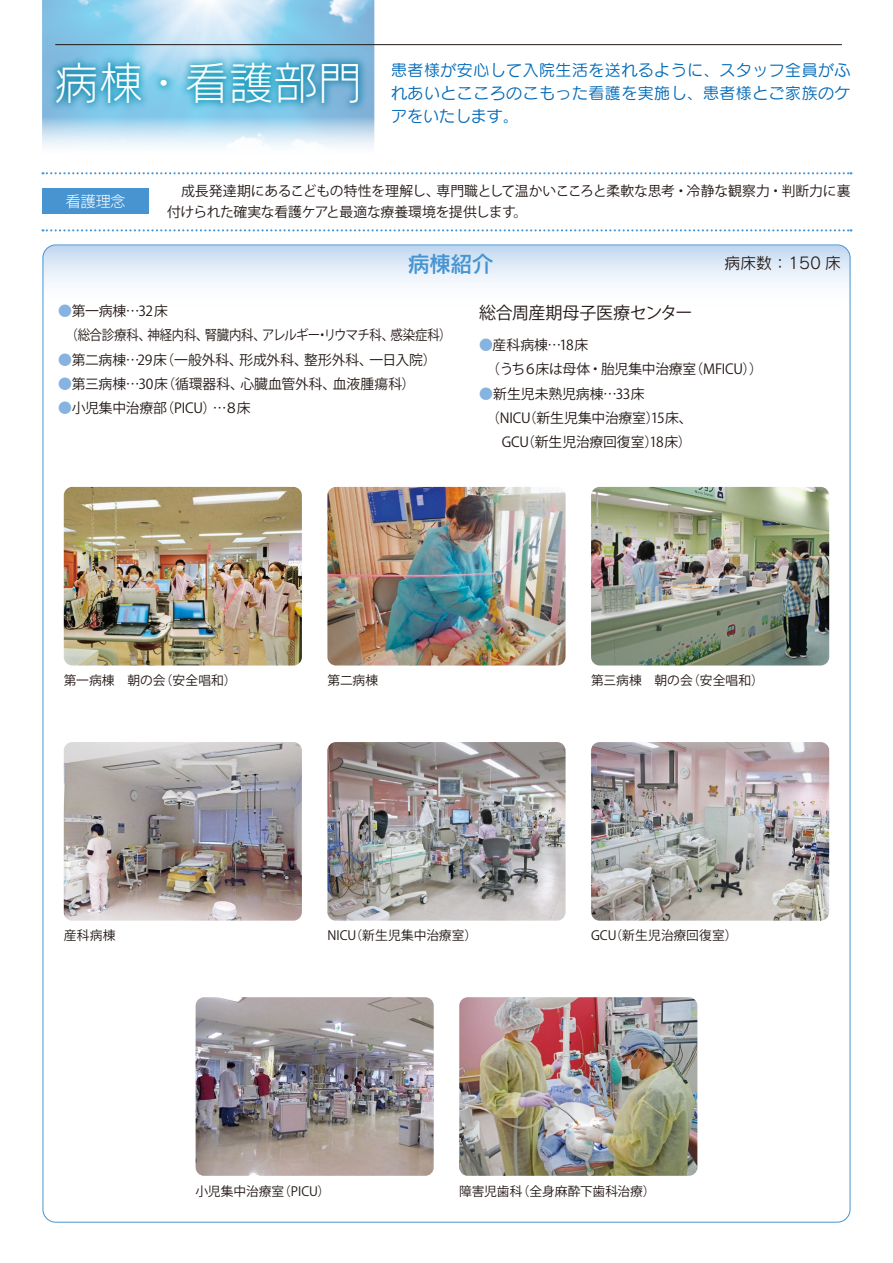
<style>
.page{position:relative;width:893px;height:1263px;background:#fff}
.page>*{position:absolute;margin:0;border:0;box-sizing:border-box;transform-origin:0 0}
.t1{font:42.45px "New Rodin Pro L";letter-spacing:.045em;color:#fff}
.t2{font:21.3px "New Rodin Pro DB";color:#4794d1}
.t3{font:16.95px "Koz Go Pro";letter-spacing:-.025em;color:#231916}
.t4{font:15.9px/23.4px "Seurat Pro M";letter-spacing:.03em;color:#0069b7;text-align:justify}
.t5{font:15.9px "Rodin Pro M";color:#231916}
.t6{font:14.85px "New Rodin Pro L";color:#fff}
.t7{font:13.8px/24.2px "Koz Go Pro";letter-spacing:-.015em;color:#231916}
.t8{font:13.8px "Koz Go Pro";letter-spacing:-.015em;color:#231916;scale:.9 1}
.t9{font:13.8px "Koz Go Pro";letter-spacing:-.06em;color:#231916;scale:.9 1}
.t10{font:12.75px "Koz Go Pro";color:#231916}
.s1{color:#87b3e0}
</style>
<div class="page">
<div style="left:43px;top:245px;width:807px;height:64px;background:linear-gradient(to bottom,#c8dcf2,#fff);border-radius:13px"></div>
<img style="left:43px;top:0;width:331px;height:147px">
<hr style="left:55px;top:44px;width:787px;height:1px;background:#231916">
<div style="left:43px;top:189px;width:106px;height:25px;background:#4794d1"></div>
<svg style="left:43px;top:172px;width:808px;height:2px"></svg>
<svg style="left:43px;top:229px;width:808px;height:2px"></svg>
<div style="left:47px;top:54px;width:321px;height:58px;background:#00aebb;opacity:.75"></div>
<img style="left:64px;top:487px;width:238px;height:178px">
<img style="left:327px;top:742px;width:239px;height:179px">
<img style="left:64px;top:742px;width:238px;height:179px">
<img style="left:459px;top:997px;width:238px;height:179px">
<img style="left:327px;top:487px;width:239px;height:178px">
<img style="left:591px;top:487px;width:238px;height:178px">
<img style="left:591px;top:742px;width:238px;height:179px">
<img style="left:196px;top:997px;width:238px;height:179px">
<h1 class="t1" style="left:55px;top:47px;width:308px">病棟･看護部門</h1>
<p class="t4" style="left:391px;top:57px;width:461px">患者様が安心して入院生活を送れるように、スタッフ全員がふれあいとこころのこもった看護を実施し、患者様とご家族のケアをいたします。</p>
<p class="t6" style="left:66px;top:189px;width:61px">看護理念</p>
<p class="t7" style="left:167px;top:179px;width:274px">　成長発達期にあるこどもの特性を理解し、</p>
<p class="t7" style="left:437px;top:179px;width:415px">専門職として温かいこころと柔軟な思考・冷静な観察力・判断力に裏</p>
<p class="t7" style="left:167px;top:200px;width:350px">付けられた確実な看護ケアと最適な療養環境を提供します</p>
<p class="t7" style="left:514px;top:200px;width:15px">。</p>
<h2 class="t2" style="left:408px;top:245px;width:87px">病棟紹介</h2>
<p class="t5" style="left:724px;top:253px;width:118px">病床数：150床</p>
<p class="t7" style="left:58px;top:299px;width:111px"><span class="s1">●</span>第一病棟…32床</p>
<p class="t9" style="left:262px;top:326px;width:148px">アレルギーリウマチ科、</p>
<p class="t8" style="left:390px;top:326px;width:69px">感染症科(</p>
<p class="t8" style="left:66px;top:326px;width:97px">（総合診療科、</p>
<p class="t8" style="left:147px;top:326px;width:70px">神経内科、</p>
<p class="t8" style="left:205px;top:326px;width:69px">腎臓内科、</p>
<p class="t8" style="left:316px;top:326px;width:15px">・</p>
<p class="t7" style="left:58px;top:348px;width:83px"><span class="s1">●</span>第二病棟…</p>
<p class="t7" style="left:137px;top:348px;width:107px">29 （床一般外科、</p>
<p class="t7" style="left:239px;top:348px;width:70px">形成外科、</p>
<p class="t7" style="left:304px;top:348px;width:70px">整形外科、</p>
<p class="t7" style="left:369px;top:348px;width:69px">一日入院(</p>
<p class="t7" style="left:161px;top:372px;width:92px;text-indent:-102px"><span class="s1">●</span>第三病棟…30 （床循環器科、（PICU）…８床</p>
<p class="t7" style="left:240px;top:372px;width:98px">心臓血管外科、</p>
<p class="t7" style="left:333px;top:372px;width:84px">血液腫瘍科(</p>
<p class="t7" style="left:58px;top:396px;width:110px"><span class="s1">●</span>小児集中治療部</p>
<p class="t3" style="left:479px;top:302px;width:215px">総合周産期母子医療センター</p>
<p class="t7" style="left:479px;top:333px;width:111px"><span class="s1">●</span>産科病棟…18床</p>
<p class="t7" style="left:479px;top:358px;width:219px">　（うち６床は母体・胎児集中治療室</p>
<p class="t7" style="left:523px;top:382px;width:171px;text-indent:-43px"><span class="s1">●</span>新生児未熟児病棟…33床<br>（新生児集中治療室 15床、</p>
<p class="t7" style="left:689px;top:358px;width:75px">（MFICU ((</p>
<p class="t7" style="left:521px;top:406px;width:172px;text-indent:-42px">　（NICU<br>（新生児治療回復室 18床(</p>
<p class="t7" style="left:646px;top:406px;width:15px">）</p>
<p class="t7" style="left:644px;top:430px;width:15px">）</p>
<p class="t7" style="left:502px;top:430px;width:29px">GCU</p>
<p class="t10" style="left:64px;top:672px;width:103px">第一病棟　朝の会</p>
<p class="t10" style="left:160px;top:672px;width:78px">（安全唱和(</p>
<p class="t10" style="left:327px;top:672px;width:52px">第二病棟</p>
<p class="t10" style="left:591px;top:672px;width:103px">第三病棟　朝の会</p>
<p class="t10" style="left:687px;top:672px;width:78px">（安全唱和(</p>
<p class="t10" style="left:64px;top:927px;width:53px">産科病棟</p>
<p class="t10" style="left:349px;top:927px;width:129px">（新生児集中治療室(</p>
<p class="t10" style="left:327px;top:927px;width:31px">NICU</p>
<p class="t10" style="left:609px;top:927px;width:130px">（新生児治療回復室(</p>
<p class="t10" style="left:591px;top:927px;width:27px">GCU</p>
<p class="t10" style="left:196px;top:1182px;width:90px">小児集中治療室</p>
<p class="t10" style="left:278px;top:1182px;width:54px">（PICU(</p>
<p class="t10" style="left:517px;top:1182px;width:140px">（全身麻酔下歯科治療）</p>
<p class="t10" style="left:459px;top:1182px;width:65px">障害児歯科</p>
</div>
